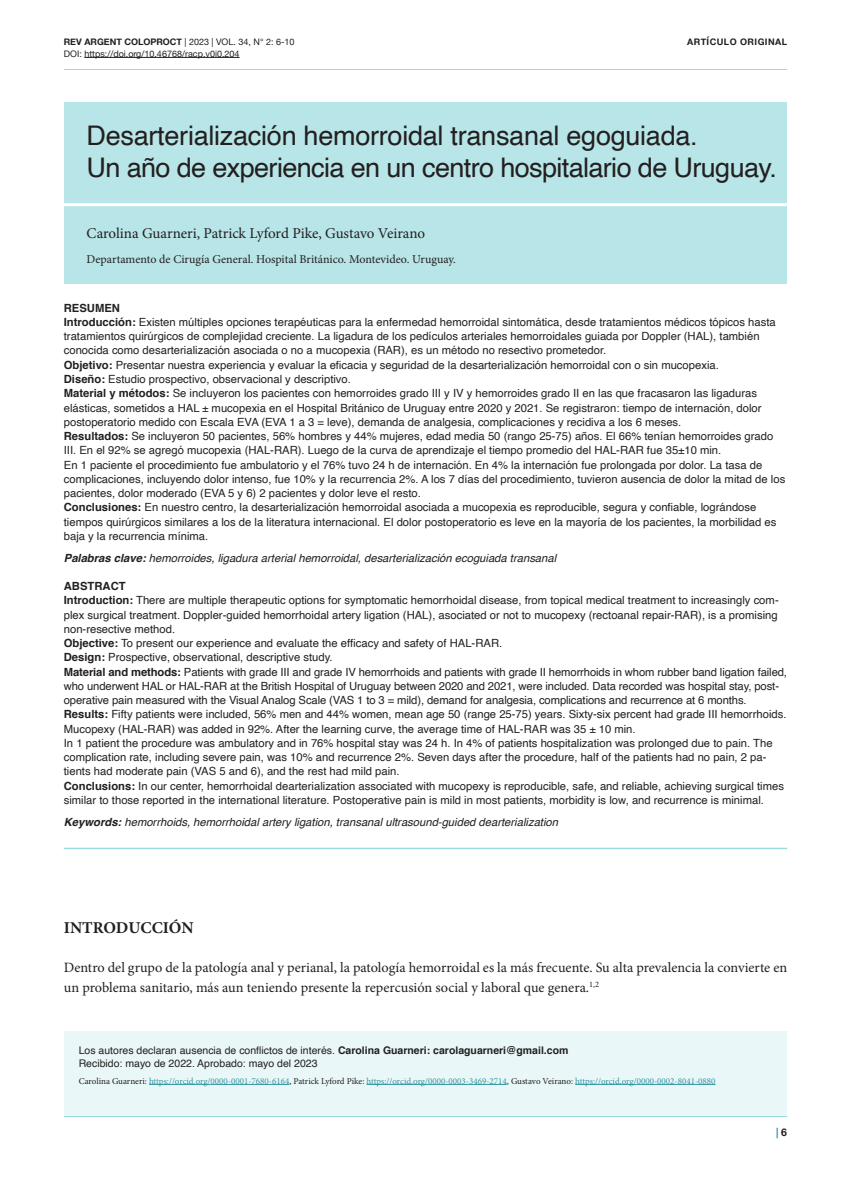
<style>
.page{position:relative;width:851px;height:1191px;background:#fff}
.page>*{position:absolute;margin:0;border:0;box-sizing:border-box;transform-origin:0 0}
.t1{font:27px "Helvetica";letter-spacing:-.01em;color:#231f20}
.t2{font:700 16.5px "Minion Pro";color:#231f20}
.t3{font:15px "Minion Pro";letter-spacing:-.005em;color:#231f20}
.RAC_Epígrafes{font:14.25px/19.5px "Minion Pro";color:#231f20}
.t4{font:12px "Minion Pro";color:#231f20}
.RAC_Epígrafes-2{font:11.25px/14.2px "Helvetica";color:#231f20}
.RAC_Epígrafes-3{font:italic 11.25px "Helvetica";color:#231f20}
.RAC-Abstract{font:700 11.25px "Helvetica";color:#231f20}
.RAC-Conflicto_Intere{font:10.5px "Helvetica";color:#231f20}
.t5{font:700 10.5px "Helvetica Neue";color:#2795a0}
.t6{font:9px "Minion Pro";color:#3195a0}
.t7{font:9px "Helvetica Neue";color:#231f20}
.t8{font:700 9px "Helvetica Neue";letter-spacing:.05em;color:#231f20}
.s1{font-weight:700}
.s2{color:#231f20}
</style>
<div class="page">
<hr style="left:64px;top:69px;width:723px;height:1px;background:#9cdbdd">
<hr style="left:64px;top:1116px;width:723px;height:1px;background:#9cdbdd">
<hr style="left:84px;top:57px;width:155px;height:1px;background:#231f20">
<hr style="left:64px;top:847px;width:723px;height:2px;background:#9cdbdd">
<div style="left:65px;top:102px;width:722px;height:182px;background:#b8e5e7"></div>
<hr style="left:54px;top:203px;width:743px;height:3px;background:#fff">
<div style="left:64px;top:1031px;width:722px;height:85px;background:#eaf7f8"></div>
<hr style="left:149px;top:1084px;width:61px;height:1px;background:#3195a0">
<hr style="left:210px;top:1084px;width:79px;height:1px;background:#3195a0">
<hr style="left:366px;top:1084px;width:62px;height:1px;background:#3195a0">
<hr style="left:428px;top:1084px;width:79px;height:1px;background:#3195a0">
<hr style="left:575px;top:1084px;width:61px;height:1px;background:#3195a0">
<hr style="left:636px;top:1084px;width:79px;height:1px;background:#3195a0">
<p class="t7" style="left:64px;top:35px;width:232px"><span class="s1">REV ARGENT COLOPROCT</span> | 2023 | VOL. 34, N° 2: 6-10</p>
<p class="t7" style="left:64px;top:47px;width:177px">DOI: https://doi.org/10.46768/racp.v0i0.204</p>
<p class="t8" style="left:687px;top:34px;width:101px">ARTÍCULO ORIGINAL</p>
<p class="t1" style="left:87px;top:114px;width:612px">Desarterialización hemorroidal transanal egoguiada.</p>
<p class="t1" style="left:87px;top:147px;width:691px">Un año de experiencia en un centro hospitalario de Uruguay.</p>
<p class="t3" style="left:87px;top:223px;width:340px">Carolina Guarneri, Patrick Lyford Pike, Gustavo Veirano</p>
<p class="t4" style="left:87px;top:251px;width:371px">Departamento de Cirugía General. Hospital Británico. Montevideo. Uruguay.</p>
<p class="RAC-Abstract" style="left:64px;top:299px;width:58px">RESUMEN</p>
<p class="RAC_Epígrafes-2" style="left:64px;top:315px;width:713px"><span class="s1">Introducción:</span> Existen múltiples opciones terapéuticas para la enfermedad hemorroidal sintomática, desde tratamientos médicos tópicos hasta tratamientos quirúrgicos de complejidad creciente. La ligadura de los pedículos arteriales hemorroidales guiada por Doppler (HAL), también conocida como desarterialización asociada o no a mucopexia (RAR), es un método no resectivo prometedor.</p>
<p class="RAC_Epígrafes-2" style="left:64px;top:358px;width:656px"><span class="s1">Objetivo:</span> Presentar nuestra experiencia y evaluar la eficacia y seguridad de la desarterialización hemorroidal con o sin mucopexia.</p>
<p class="RAC_Epígrafes-2" style="left:64px;top:372px;width:288px"><span class="s1">Diseño:</span> Estudio prospectivo, observacional y descriptivo.</p>
<p class="RAC_Epígrafes-2" style="left:64px;top:386px;width:699px"><span class="s1">Material y métodos:</span> Se incluyeron los pacientes con hemorroides grado III y IV y hemorroides grado II en las que fracasaron las ligaduras elásticas, sometidos a HAL ± mucopexia en el Hospital Británico de Uruguay entre 2020 y 2021. Se registraron: tiempo de internación, dolor postoperatorio medido con Escala EVA (EVA 1 a 3 = leve), demanda de analgesia, complicaciones y recidiva a los 6 meses.</p>
<p class="RAC_Epígrafes-2" style="left:64px;top:429px;width:711px"><span class="s1">Resultados:</span> Se incluyeron 50 pacientes, 56% hombres y 44% mujeres, edad media 50 (rango 25-75) años. El 66% tenían hemorroides grado<br>III. En el 92% se agregó mucopexia (HAL-RAR). Luego de la curva de aprendizaje el tiempo promedio del HAL-RAR fue 35±10 min.</p>
<p class="RAC_Epígrafes-2" style="left:64px;top:458px;width:723px">En 1 paciente el procedimiento fue ambulatorio y el 76% tuvo 24 h de internación. En 4% la internación fue prolongada por dolor. La tasa de complicaciones, incluyendo dolor intenso, fue 10% y la recurrencia 2%. A los 7 días del procedimiento, tuvieron ausencia de dolor la mitad de los pacientes, dolor moderado (EVA 5 y 6) 2 pacientes y dolor leve el resto.</p>
<p class="RAC_Epígrafes-2" style="left:64px;top:500px;width:714px"><span class="s1">Conclusiones:</span> En nuestro centro, la desarterialización hemorroidal asociada a mucopexia es reproducible, segura y confiable, lográndose tiempos quirúrgicos similares a los de la literatura internacional. El dolor postoperatorio es leve en la mayoría de los pacientes, la morbilidad es baja y la recurrencia mínima.</p>
<p class="RAC_Epígrafes-3" style="left:64px;top:549px;width:494px"><span class="s1">Palabras clave:</span> hemorroides, ligadura arterial hemorroidal, desarterialización ecoguiada transanal</p>
<p class="RAC-Abstract" style="left:64px;top:577px;width:63px">ABSTRACT</p>
<p class="RAC_Epígrafes-2" style="left:64px;top:593px;width:716px;text-align:justify"><span class="s1">Introduction:</span> There are multiple therapeutic options for symptomatic hemorrhoidal disease, from topical medical treatment to increasingly com&shy;plex surgical treatment. Doppler-guided hemorrhoidal artery ligation (HAL), asociated or not to mucopexy (rectoanal repair-RAR), is a promising non-resective method.</p>
<p class="RAC_Epígrafes-2" style="left:64px;top:636px;width:440px"><span class="s1">Objective:</span> To present our experience and evaluate the efficacy and safety of HAL-RAR.</p>
<p class="RAC_Epígrafes-2" style="left:64px;top:650px;width:270px"><span class="s1">Design:</span> Prospective, observational, descriptive study.</p>
<p class="RAC_Epígrafes-2" style="left:64px;top:665px;width:724px"><span class="s1">Material and methods:</span> Patients with grade III and grade IV hemorrhoids and patients with grade II hemorrhoids in whom rubber band ligation failed, who underwent HAL or HAL-RAR at the British Hospital of Uruguay between 2020 and 2021, were included. Data recorded was hospital stay, post&shy;operative pain measured with the Visual Analog Scale (VAS 1 to 3 = mild), demand for analgesia, complications and recurrence at 6 months.</p>
<p class="RAC_Epígrafes-2" style="left:64px;top:707px;width:724px"><span class="s1">Results:</span> Fifty patients were included, 56% men and 44% women, mean age 50 (range 25-75) years. Sixty-six percent had grade III hemorrhoids.<br>Mucopexy (HAL-RAR) was added in 92%. After the learning curve, the average time of HAL-RAR was 35 ± 10 min.</p>
<p class="RAC_Epígrafes-2" style="left:64px;top:736px;width:710px">In 1 patient the procedure was ambulatory and in 76% hospital stay was 24 h. In 4% of patients hospitalization was prolonged due to pain. The complication rate, including severe pain, was 10% and recurrence 2%. Seven days after the procedure, half of the patients had no pain, 2 pa&shy;tients had moderate pain (VAS 5 and 6), and the rest had mild pain.</p>
<p class="RAC_Epígrafes-2" style="left:64px;top:779px;width:721px"><span class="s1">Conclusions:</span> In our center, hemorrhoidal dearterialization associated with mucopexy is reproducible, safe, and reliable, achieving surgical times similar to those reported in the international literature. Postoperative pain is mild in most patients, morbidity is low, and recurrence is minimal.</p>
<p class="RAC_Epígrafes-3" style="left:64px;top:813px;width:495px"><span class="s1">Keywords:</span> hemorrhoids, hemorrhoidal artery ligation, transanal ultrasound-guided dearterialization</p>
<p class="t2" style="left:64px;top:916px;width:131px">INTRODUCCIÓN</p>
<p class="RAC_Epígrafes" style="left:64px;top:958px;width:724px">Dentro del grupo de la patología anal y perianal, la patología hemorroidal es la más frecuente. Su alta prevalencia la convierte en un problema sanitario, más aun teniendo presente la repercusión social y laboral que genera.<sup>1,2</sup></p>
<p class="RAC-Conflicto_Intere" style="left:79px;top:1042px;width:491px">Los autores declaran ausencia de conflictos de interés. <span class="s1">Carolina Guarneri: carolaguarneri@gmail.com</span></p>
<p class="RAC-Conflicto_Intere" style="left:79px;top:1055px;width:240px">Recibido: mayo de 2022. Aprobado: mayo del 2023</p>
<p class="t6" style="left:79px;top:1074px;width:638px"><span class="s2">Carolina Guarneri:</span> https://orcid.org/0000-0001-7680-6164<span class="s2">, Patrick Lyford Pike:</span> https://orcid.org/0000-0003-3469-2714<span class="s2">, Gustavo Veirano:</span> https://orcid.org/0000-0002-8041-0880</p>
<p class="t5" style="left:776px;top:1124px;width:13px">| <span class="s2">6</span></p>
</div>
